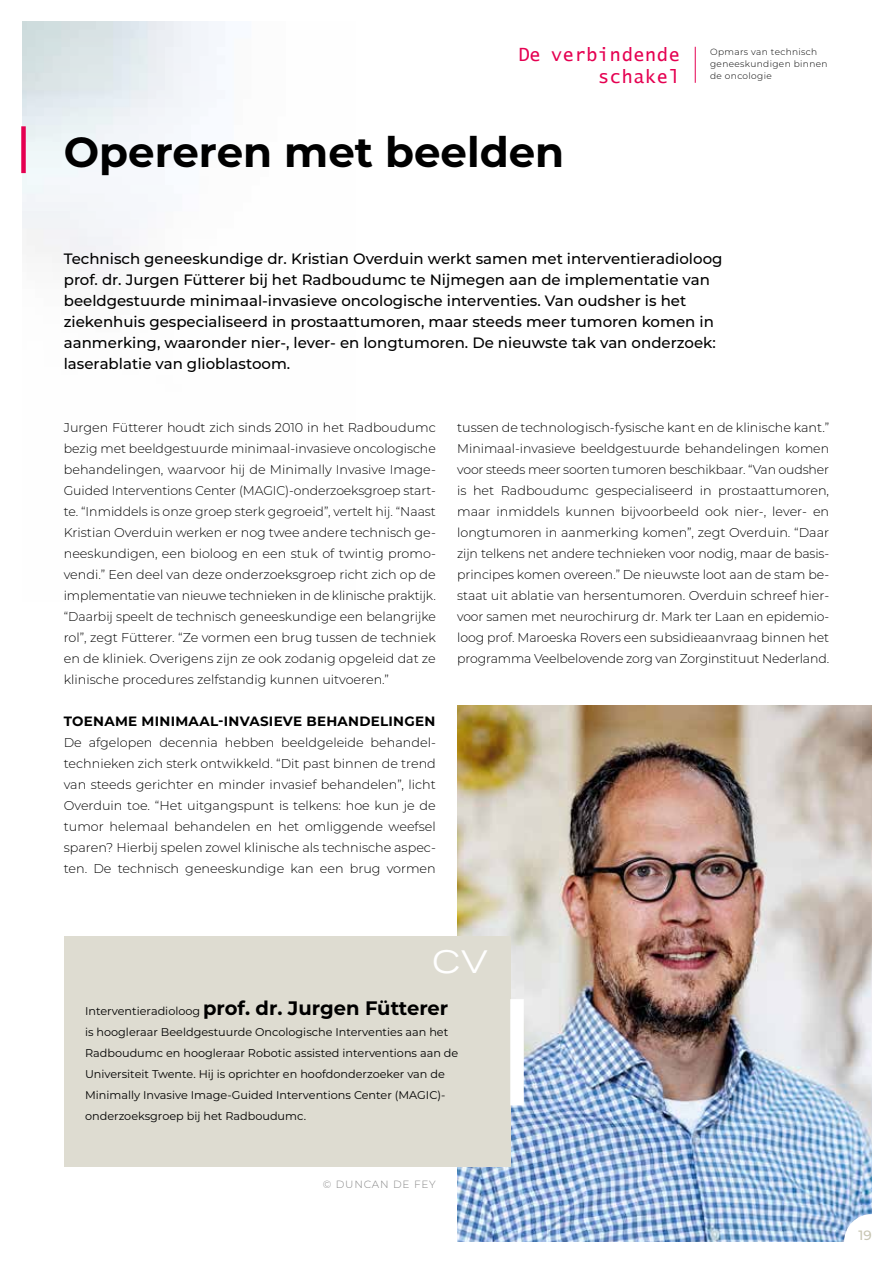
<style>
.page{position:relative;width:893px;height:1263px;background:#fff}
.page>*{position:absolute;margin:0;border:0;box-sizing:border-box;transform-origin:0 0}
.t1{font:700 42px "Montserrat";color:#000}
.t2{font:expanded 31.2px "Trade Gothic LT Std";color:#fff}
.t3{font:700 19.5px "Montserrat";color:#000}
.t4{font:18.3px/21.9px "Lucida Sans Typewriter";letter-spacing:.04em;color:#e50051;text-align:right}
.t5{font:500 15px/21px "Montserrat";color:#000}
.t6{font:700 13.5px "Montserrat";letter-spacing:.02em;color:#000}
.t7{font:500 13.5px "Montserrat";color:#c8c6b3}
.t8{font:300 12.75px/21px "Montserrat";color:#000;text-align:justify}
.t9{font:11.25px/21px "Montserrat";color:#000}
.t10{font:300 10.5px "Montserrat";letter-spacing:.08em;color:#878787}
.t11{font:300 9px/12px "Montserrat";letter-spacing:.04em;color:#000}
.s1{font-weight:400;font-size:11.25px}
</style>
<div class="page">
<hr style="left:695px;top:47px;width:1px;height:36px;background:#e50051">
<div style="left:21px;top:126px;width:5px;height:47px;background:#e50051"></div>
<img style="left:457px;top:705px;width:415px;height:537px">
<div style="left:64px;top:936px;width:446px;height:231px;background:#dedcd1"></div>
<div style="left:510px;top:999px;width:14px;height:106px;background:#fff"></div>
<svg style="left:844px;top:1214px;width:28px;height:28px"></svg>
<h3 class="t4" style="left:519px;top:43px;width:163px">De verbindende schakel</h3>
<p class="t11" style="left:710px;top:46px;width:119px">Opmars van technisch geneeskundigen binnen de oncologie</p>
<h1 class="t1" style="left:64px;top:122px;width:502px">Opereren met beelden</h1>
<p class="t5" style="left:64px;top:248px;width:660px">Technisch geneeskundige dr. Kristian Overduin werkt samen met interventieradioloog prof. dr. Jurgen Fütterer bij het Radboudumc te Nijmegen aan de implementatie van beeldgestuurde minimaal-invasieve oncologische interventies. Van oudsher is het ziekenhuis gespecialiseerd in prostaattumoren, maar steeds meer tumoren komen in aanmerking, waaronder nier-, lever- en longtumoren. De nieuwste tak van onderzoek: laserablatie van glioblastoom.</p>
<p class="t8" style="left:64px;top:417px;width:374px">Jurgen Fütterer houdt zich sinds 2010 in het Radboudumc bezig met beeldgestuurde minimaal-invasieve oncologische behandelingen, waarvoor hij de Minimally Invasive Image-Guided Interventions Center (MAGIC)-onderzoeksgroep start&shy;te. “Inmiddels is onze groep sterk gegroeid”, vertelt hij. “Naast Kristian Overduin werken er nog twee andere technisch ge&shy;neeskundigen, een bioloog en een stuk of twintig promo&shy;vendi.” Een deel van deze onderzoeksgroep richt zich op de implementatie van nieuwe technieken in de klinische praktijk. “Daarbij speelt de technisch geneeskundige een belangrijke rol”, zegt Fütterer. “Ze vormen een brug tussen de techniek en de kliniek. Overigens zijn ze ook zodanig opgeleid dat ze klinische procedures zelfstandig kunnen uitvoeren.”</p>
<p class="t6" style="left:64px;top:711px;width:373px">TOENAME MINIMAAL-INVASIEVE BEHANDELINGEN</p>
<p class="t8" style="left:64px;top:732px;width:374px">De afgelopen decennia hebben beeldgeleide behandel&shy;technieken zich sterk ontwikkeld. “Dit past binnen de trend van steeds gerichter en minder invasief behandelen”, licht Overduin toe. “Het uitgangspunt is telkens: hoe kun je de tumor helemaal behandelen en het omliggende weefsel sparen? Hierbij spelen zowel klinische als technische aspec&shy;ten. De technisch geneeskundige kan een brug vormen</p>
<p class="t8" style="left:457px;top:417px;width:374px">tussen de technologisch-fysische kant en de klinische kant.” Minimaal-invasieve beeldgestuurde behandelingen komen voor steeds meer soorten tumoren beschikbaar. “Van oudsher is het Radboudumc gespecialiseerd in prostaattumoren, maar inmiddels kunnen bijvoorbeeld ook nier-, lever- en longtumoren in aanmerking komen”, zegt Overduin. “Daar zijn telkens net andere technieken voor nodig, maar de basis&shy;principes komen overeen.” De nieuwste loot aan de stam be&shy;staat uit ablatie van hersentumoren. Overduin schreef hier&shy;voor samen met neurochirurg dr. Mark ter Laan en epidemio&shy;loog prof. Maroeska Rovers een subsidieaanvraag binnen het programma Veelbelovende zorg van Zorginstituut Nederland.</p>
<h2 class="t2" style="left:433px;top:941px;width:56px">CV</h2>
<h3 class="t3" style="left:85px;top:994px;width:365px"><span class="s1">Interventieradioloog</span> prof. dr. Jurgen Fütterer</h3>
<p class="t9" style="left:85px;top:1021px;width:375px">is hoogleraar Beeldgestuurde Oncologische Interventies aan het Radboudumc en hoogleraar Robotic assisted interventions aan de Universiteit Twente. Hij is oprichter en hoofdonderzoeker van de Minimally Invasive Image-Guided Interventions Center (MAGIC)- onderzoeksgroep bij het Radboudumc.</p>
<p class="t10" style="left:323px;top:1177px;width:115px">© DUNCAN DE FEY</p>
<p class="t7" style="left:858px;top:1226px;width:15px">19</p>
</div>
